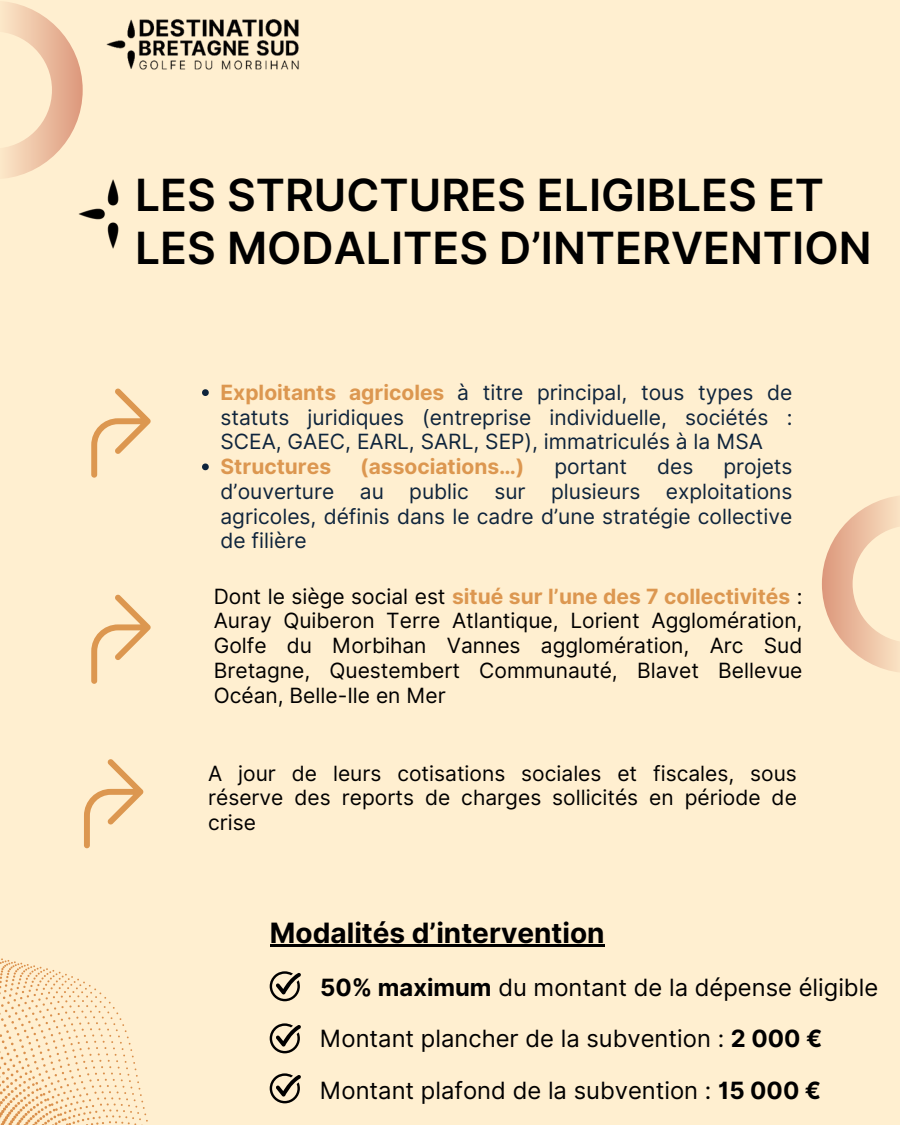
<style>
.page{position:relative;width:900px;height:1125px;background:#ffefd0}
.page>*{position:absolute;margin:0;border:0;box-sizing:border-box;transform-origin:0 0}
.t1{font:600 44.4px/53.2px "Inter";color:#000}
.t2{font:700 28px "Inter";color:#000}
.t3{font:23.8px "Inter";color:#000}
.t4{font:21px/24.8px "Inter";color:#000;text-align:justify}
.t5{font:21px/24.8px "Inter";color:#0e243c;text-align:justify}
.t6{font:700 21px "Inter";color:#dc9750}
.s1{font-weight:700;color:#dc9750}
.s2{font-weight:700}
</style>
<div class="page">
<svg style="left:4px;top:2px;width:79px;height:176px"></svg>
<svg style="left:822px;top:496px;width:78px;height:176px"></svg>
<svg style="left:202px;top:389px;width:7px;height:7px"></svg>
<svg style="left:202px;top:464px;width:7px;height:6px"></svg>
<svg style="left:91px;top:389px;width:60px;height:89px"></svg>
<hr style="left:270px;top:944px;width:335px;height:2px;background:#000">
<svg style="left:270px;top:971px;width:31px;height:30px"></svg>
<svg style="left:91px;top:595px;width:60px;height:89px"></svg>
<svg style="left:0;top:759px;width:144px;height:366px"></svg>
<svg style="left:270px;top:1023px;width:31px;height:30px"></svg>
<svg style="left:270px;top:1073px;width:31px;height:30px"></svg>
<img style="left:106px;top:19px;width:193px;height:51px">
<img style="left:78px;top:179px;width:41px;height:69px">
<p class="t1" style="left:135px;top:168px;width:738px">LES STRUCTURES ELIGIBLES ET<br>LES MODALITES D’INTERVENTION</p>
<p class="t5" style="left:220px;top:380px;width:574px"><span class="s1">Exploitants agricoles</span> à titre principal, tous types de statuts juridiques (entreprise individuelle, sociétés :<br>SCEA, GAEC, EARL, SARL, SEP), immatriculés à la MSA</p>
<h1 class="t6" style="left:220px;top:454px;width:112px">Structures</h1>
<h1 class="t6" style="left:360px;top:454px;width:166px">(associations…)</h1>
<h1 class="t5" style="left:555px;top:454px;width:74px">portant</h1>
<h1 class="t5" style="left:657px;top:454px;width:38px">des</h1>
<h1 class="t5" style="left:220px;top:454px;width:574px;text-indent:503px">projets d’ouverture au public sur plusieurs exploitations agricoles, définis dans le cadre d’une stratégie collective de filière</h1>
<p class="t4" style="left:214px;top:584px;width:590px">Dont le siège social est <span class="s1">situé sur l’une des 7 collectivités</span> :<br>Auray Quiberon Terre Atlantique, Lorient Agglomération, Golfe du Morbihan Vannes agglomération, Arc Sud Bretagne, Questembert Communauté, Blavet Bellevue Océan, Belle-Ile en Mer</p>
<p class="t4" style="left:208px;top:761px;width:590px">A jour de leurs cotisations sociales et fiscales, sous réserve des reports de charges sollicités en période de crise</p>
<p class="t2" style="left:270px;top:916px;width:336px">Modalités d’intervention</p>
<p class="t3" style="left:320px;top:973px;width:560px"><span class="s2">50% maximum</span> du montant de la dépense éligible</p>
<p class="t3" style="left:320px;top:1025px;width:504px">Montant plancher de la subvention : <span class="s2">2 000 €</span></p>
<p class="t3" style="left:320px;top:1076px;width:503px">Montant plafond de la subvention : <span class="s2">15 000 €</span></p>
</div>
